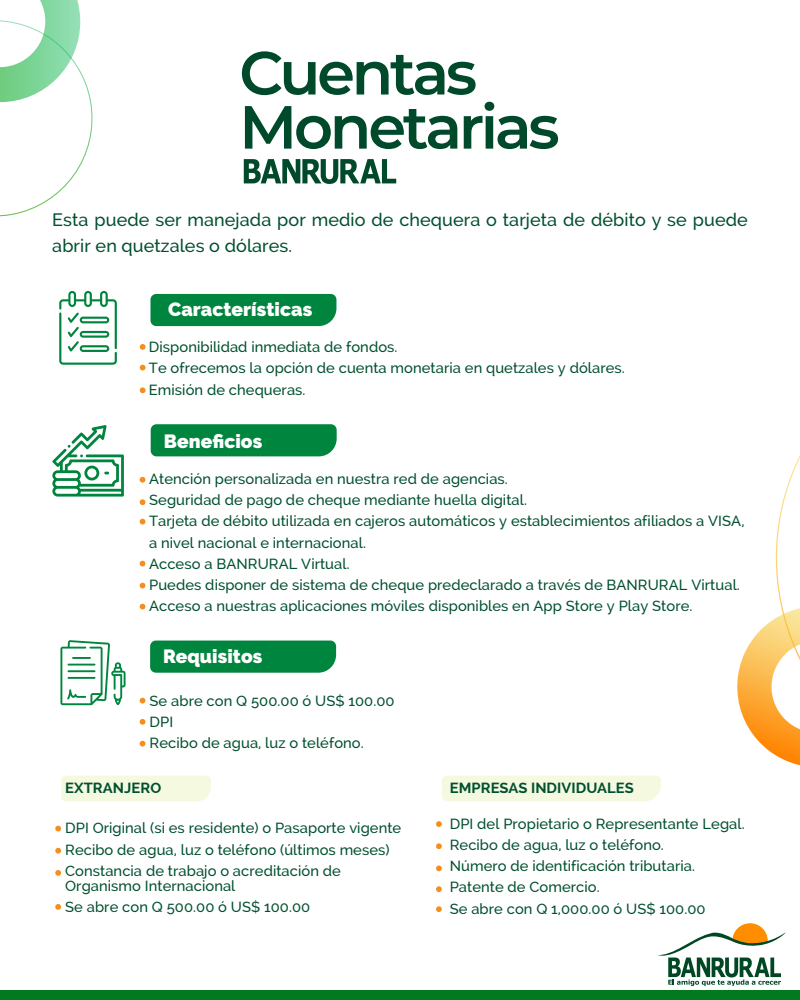
<style>
.page{position:relative;width:800px;height:1000px;background:#fff}
.page>*{position:absolute;margin:0;border:0;box-sizing:border-box;transform-origin:0 0}
.t1{font:900 19.1px "Raleway";letter-spacing:.005em;color:#fff}
.t2{font:500 18px/26px "Raleway";letter-spacing:.005em;color:#00502f}
.t3{font:500 14.7px/21.3px "Raleway";letter-spacing:.005em;color:#00502f}
.t4{font:700 14.7px "Raleway";letter-spacing:.005em;color:#00502f}
</style>
<div class="page">
<svg style="left:242px;top:51px;width:234px;height:44px"></svg>
<svg style="left:245px;top:106px;width:212px;height:43px"></svg>
<svg style="left:464px;top:102px;width:94px;height:47px"></svg>
<svg style="left:244px;top:159px;width:152px;height:25px"></svg>
<svg style="left:0;top:0;width:93px;height:217px"></svg>
<svg style="left:737px;top:455px;width:63px;height:311px"></svg>
<svg style="left:60px;top:640px;width:66px;height:65px"></svg>
<div style="left:150px;top:641px;width:186px;height:32px;background:#00853f"></div>
<svg style="left:140px;top:698px;width:5px;height:6px"></svg>
<svg style="left:140px;top:719px;width:5px;height:6px"></svg>
<svg style="left:140px;top:741px;width:5px;height:6px"></svg>
<div style="left:61px;top:776px;width:150px;height:26px;background:#f5f9e0"></div>
<div style="left:442px;top:776px;width:219px;height:26px;background:#f5f9e0"></div>
<svg style="left:55px;top:826px;width:6px;height:5px"></svg>
<svg style="left:55px;top:848px;width:6px;height:6px"></svg>
<svg style="left:55px;top:870px;width:6px;height:6px"></svg>
<svg style="left:55px;top:904px;width:6px;height:6px"></svg>
<svg style="left:436px;top:821px;width:6px;height:6px"></svg>
<svg style="left:436px;top:843px;width:6px;height:6px"></svg>
<svg style="left:436px;top:866px;width:6px;height:5px"></svg>
<svg style="left:436px;top:886px;width:6px;height:6px"></svg>
<svg style="left:436px;top:906px;width:6px;height:6px"></svg>
<div style="left:150px;top:294px;width:186px;height:32px;background:#00853f"></div>
<svg style="left:59px;top:291px;width:58px;height:74px"></svg>
<svg style="left:140px;top:344px;width:6px;height:6px"></svg>
<svg style="left:140px;top:365px;width:6px;height:5px"></svg>
<svg style="left:140px;top:387px;width:6px;height:6px"></svg>
<svg style="left:658px;top:923px;width:128px;height:63px"></svg>
<div style="left:0;top:990px;width:800px;height:10px;background:#00791f"></div>
<div style="left:151px;top:424px;width:186px;height:32px;background:#00853f"></div>
<svg style="left:52px;top:425px;width:72px;height:72px"></svg>
<svg style="left:140px;top:477px;width:5px;height:6px"></svg>
<svg style="left:140px;top:499px;width:5px;height:6px"></svg>
<svg style="left:140px;top:519px;width:5px;height:6px"></svg>
<svg style="left:140px;top:561px;width:5px;height:6px"></svg>
<svg style="left:140px;top:583px;width:5px;height:6px"></svg>
<svg style="left:140px;top:604px;width:5px;height:6px"></svg>
<p class="t2" style="left:52px;top:207px;width:697px">Esta puede ser manejada por medio de chequera o tarjeta de débito y se puede abrir en quetzales o dólares.</p>
<p class="t1" style="left:168px;top:298px;width:146px">Características</p>
<p class="t3" style="left:149px;top:336px;width:477px">Disponibilidad inmediata de fondos.<br>Te ofrecemos la opción de cuenta monetaria en quetzales y dólares.<br>Emisión de chequeras.</p>
<p class="t1" style="left:164px;top:431px;width:100px">Beneficios</p>
<p class="t3" style="left:149px;top:468px;width:597px">Atención personalizada en nuestra red de agencias.<br>Seguridad de pago de cheque mediante huella digital.<br>Tarjeta de débito utilizada en cajeros automáticos y establecimientos afiliados a VISA, a nivel nacional e internacional.<br>Acceso a BANRURAL Virtual.<br>Puedes disponer de sistema de cheque predeclarado a través de BANRURAL Virtual.<br>Acceso a nuestras aplicaciones móviles disponibles en App Store y Play Store.</p>
<p class="t1" style="left:163px;top:645px;width:101px">Requisitos</p>
<p class="t3" style="left:150px;top:690px;width:247px">Se abre con Q 500.00 ó US$ 100.00<br>DPI<br>Recibo de agua, luz o teléfono.</p>
<p class="t4" style="left:65px;top:779px;width:98px">EXTRANJERO</p>
<p class="t4" style="left:450px;top:779px;width:186px">EMPRESAS INDIVIDUALES</p>
<p class="t3" style="left:65px;top:818px;width:338px">DPI Original (si es residente) o Pasaporte vigente<br>Recibo de agua, luz o teléfono (últimos meses)<br>Constancia de trabajo o acreditación de</p>
<p class="t3" style="left:65px;top:875px;width:247px">Organismo Internacional<br>Se abre con Q 500.00 ó US$ 100.00</p>
<p class="t3" style="left:450px;top:813px;width:296px">DPI del Propietario o Representante Legal.<br>Recibo de agua, luz o teléfono.<br>Número de identificación tributaria.<br>Patente de Comercio.<br>Se abre con Q 1,000.00 ó US$ 100.00</p>
</div>
